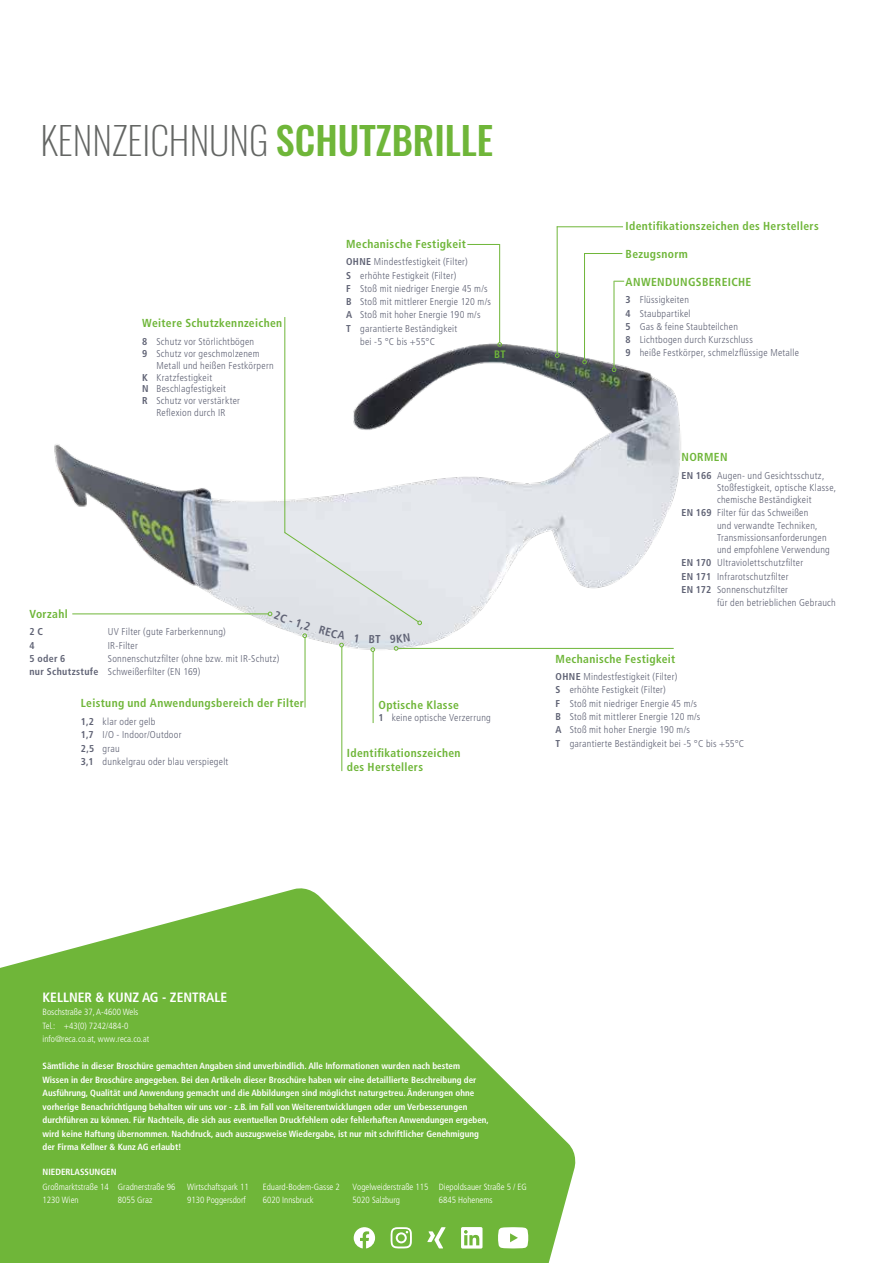
<style>
.page{position:relative;width:893px;height:1263px;background:#fff}
.page>*{position:absolute;margin:0;border:0;box-sizing:border-box;transform-origin:0 0}
.t1{font:200 38.1px "Oswald";color:#646664}
.t2{font:700 condensed 13.5px "Frutiger LT Pro";color:#fff}
.t3{font:700 condensed 11.55px/14px "Frutiger LT Pro";letter-spacing:.03em;color:#6fb639}
.t4{font:700 condensed 10.8px "Frutiger LT Pro";color:#6fb639}
.t5{font:300 condensed 9.9px/13.2px "Frutiger LT Pro";letter-spacing:.025em;color:#606375}
.t6{font:700 condensed 9.9px "Frutiger LT Pro";color:#606375}
.t7{font:700 condensed 9px/13.5px "Frutiger LT Pro";color:#fff}
.t8{font:300 condensed 9px/13.5px "Frutiger LT Pro";color:#fff}
.s1{font-weight:500;color:#6fb639}
.s2{font-weight:700}
</style>
<div class="page">
<svg style="left:0;top:888px;width:576px;height:375px;fill:#6fb639"></svg>
<svg style="left:390px;top:1227px;width:22px;height:22px"></svg>
<svg style="left:354px;top:1227px;width:21px;height:21px"></svg>
<svg style="left:498px;top:1227px;width:30px;height:21px"></svg>
<svg style="left:427px;top:1227px;width:19px;height:21px"></svg>
<svg style="left:461px;top:1227px;width:21px;height:21px"></svg>
<img style="left:54px;top:278px;width:627px;height:421px">
<hr style="left:284px;top:317px;width:1px;height:216px;background:#6fb639">
<hr style="left:72px;top:613px;width:196px;height:1px;background:#6fb639">
<hr style="left:398px;top:648px;width:276px;height:1px;background:#6fb639">
<hr style="left:305px;top:637px;width:1px;height:70px;background:#6fb639">
<hr style="left:373px;top:651px;width:1px;height:72px;background:#6fb639">
<hr style="left:341px;top:647px;width:1px;height:124px;background:#6fb639">
<svg style="left:612px;top:367px;width:4px;height:5px"></svg>
<hr style="left:614px;top:281px;width:1px;height:87px;background:#6fb639">
<svg style="left:582px;top:360px;width:5px;height:4px"></svg>
<hr style="left:584px;top:253px;width:1px;height:107px;background:#6fb639">
<hr style="left:584px;top:253px;width:38px;height:1px;background:#6fb639">
<svg style="left:555px;top:353px;width:4px;height:5px"></svg>
<svg style="left:497px;top:342px;width:5px;height:5px"></svg>
<hr style="left:557px;top:226px;width:1px;height:128px;background:#6fb639">
<hr style="left:499px;top:244px;width:1px;height:99px;background:#6fb639">
<hr style="left:557px;top:226px;width:66px;height:1px;background:#6fb639">
<hr style="left:467px;top:244px;width:33px;height:1px;background:#6fb639">
<svg style="left:268px;top:531px;width:154px;height:121px;background:#e1e5e8"></svg>
<h1 class="t1" style="left:40px;top:107px;width:454px">KENNZEICHNUNG <span class="s1">SCHUTZBRILLE</span></h1>
<p class="t3" style="left:142px;top:316px;width:141px">Weitere Schutzkennzeichen</p>
<p class="t5" style="left:142px;top:335px;width:113px"><span class="s2">8</span> Schutz vor Störlichtbögen</p>
<p class="t5" style="left:142px;top:347px;width:119px"><span class="s2">9</span> Schutz vor geschmolzenem</p>
<p class="t5" style="left:156px;top:359px;width:119px">Metall und heißen Festkörpern</p>
<p class="t5" style="left:142px;top:371px;width:71px"><span class="s2">K</span> Kratzfestigkeit</p>
<p class="t5" style="left:142px;top:383px;width:85px"><span class="s2">N</span> Beschlagfestigkeit</p>
<p class="t5" style="left:142px;top:394px;width:99px"><span class="s2">R</span> Schutz vor verstärkter</p>
<p class="t5" style="left:156px;top:406px;width:71px">Reflexion durch IR</p>
<p class="t3" style="left:346px;top:237px;width:121px">Mechanische Festigkeit</p>
<p class="t5" style="left:346px;top:255px;width:123px"><span class="s2">OHNE</span> Mindestfestigkeit (Filter)</p>
<p class="t5" style="left:346px;top:269px;width:112px"><span class="s2">S</span> erhöhte Festigkeit (Filter)</p>
<p class="t5" style="left:346px;top:282px;width:143px"><span class="s2">F</span> Stoß mit niedriger Energie 45 m/s</p>
<p class="t5" style="left:346px;top:295px;width:146px"><span class="s2">B</span> Stoß mit mittlerer Energie 120 m/s</p>
<p class="t5" style="left:346px;top:308px;width:136px"><span class="s2">A</span> Stoß mit hoher Energie 190 m/s</p>
<p class="t5" style="left:346px;top:322px;width:113px"><span class="s2">T</span> garantierte Beständigkeit</p>
<p class="t5" style="left:360px;top:335px;width:76px">bei -5 °C bis +55°C</p>
<p class="t4" style="left:494px;top:347px;width:13px">BT</p>
<p class="t3" style="left:29px;top:607px;width:40px">Vorzahl</p>
<p class="t6" style="left:29px;top:626px;width:15px">2 C</p>
<p class="t5" style="left:108px;top:625px;width:120px">UV Filter (gute Farberkennung)</p>
<p class="t6" style="left:29px;top:639px;width:7px">4</p>
<p class="t5" style="left:108px;top:639px;width:32px">IR-Filter</p>
<p class="t6" style="left:29px;top:653px;width:38px">5 oder 6</p>
<p class="t5" style="left:29px;top:652px;width:251px;text-indent:78px">Sonnenschutzfilter (ohne bzw. mit IR-Schutz) <span class="s2">nur Schutzstufe</span> Schweißerfilter (EN 169)</p>
<p class="t3" style="left:81px;top:696px;width:225px">Leistung und Anwendungsbereich der Filter</p>
<p class="t5" style="left:81px;top:715px;width:149px"><span class="s2">1,2</span> klar oder gelb<br><span class="s2">1,7</span> I/O - Indoor/Outdoor<br><span class="s2">2,5</span> grau<br><span class="s2">3,1</span> dunkelgrau oder blau verspiegelt</p>
<p class="t3" style="left:378px;top:698px;width:82px">Optische Klasse</p>
<p class="t5" style="left:378px;top:711px;width:114px"><span class="s2">1</span> keine optische Verzerrung</p>
<p class="t3" style="left:347px;top:746px;width:115px">Identifikationszeichen des Herstellers</p>
<p class="t3" style="left:626px;top:219px;width:195px">Identifikationszeichen des Herstellers</p>
<p class="t3" style="left:626px;top:247px;width:64px">Bezugsnorm</p>
<p class="t3" style="left:626px;top:275px;width:127px">ANWENDUNGSBEREICHE</p>
<p class="t5" style="left:626px;top:293px;width:175px"><span class="s2">3</span> Flüssigkeiten<br><span class="s2">4</span> Staubpartikel<br><span class="s2">5</span> Gas &amp; feine Staubteilchen<br><span class="s2">8</span> Lichtbogen durch Kurzschluss<br><span class="s2">9</span> heiße Festkörper, schmelzflüssige Metalle</p>
<p class="t3" style="left:681px;top:450px;width:48px">NORMEN</p>
<p class="t5" style="left:717px;top:470px;width:121px;line-height:12px;text-indent:-36px"><span class="s2">EN 166</span> Augen- und Gesichtsschutz,<br>Stoßfestigkeit, optische Klasse, chemische Beständigkeit</p>
<p class="t5" style="left:717px;top:506px;width:102px;text-indent:-36px"><span class="s2">EN 169</span> Filter für das Schweißen und verwandte Techniken,</p>
<p class="t5" style="left:717px;top:532px;width:114px;line-height:12px">Transmissionsanforderungen und empfohlene Verwendung</p>
<p class="t5" style="left:681px;top:557px;width:123px"><span class="s2">EN 170</span> Ultraviolettschutzfilter<br><span class="s2">EN 171</span> Infrarotschutzfilter<br><span class="s2">EN 172</span> Sonnenschutzfilter</p>
<p class="t5" style="left:717px;top:596px;width:120px">für den betrieblichen Gebrauch</p>
<p class="t3" style="left:556px;top:651px;width:121px">Mechanische Festigkeit</p>
<p class="t5" style="left:556px;top:670px;width:190px"><span class="s2">OHNE</span> Mindestfestigkeit (Filter)<br><span class="s2">S</span> erhöhte Festigkeit (Filter)<br><span class="s2">F</span> Stoß mit niedriger Energie 45 m/s<br><span class="s2">B</span> Stoß mit mittlerer Energie 120 m/s<br><span class="s2">A</span> Stoß mit hoher Energie 190 m/s<br><span class="s2">T</span> garantierte Beständigkeit bei -5 °C bis +55°C</p>
<h2 class="t2" style="left:43px;top:989px;width:186px">KELLNER &amp; KUNZ AG - ZENTRALE</h2>
<p class="t8" style="left:43px;top:1005px;width:108px">Boschstraße 37, A-4600 Wels<br>Tel.: +43(0) 7242/484-0 info@reca.co.at, www.reca.co.at</p>
<p class="t7" style="left:43px;top:1059px;width:448px">Sämtliche in dieser Broschüre gemachten Angaben sind unverbindlich. Alle Informationen wurden nach bestem<br>Wissen in der Broschüre angegeben. Bei den Artikeln dieser Broschüre haben wir eine detaillierte Beschreibung der Ausführung, Qualität und Anwendung gemacht und die Abbildungen sind möglichst naturgetreu. Änderungen ohne vorherige Benachrichtigung behalten wir uns vor - z.B. im Fall von Weiterentwicklungen oder um Verbesserungen durchführen zu können. Für Nachteile, die sich aus eventuellen Druckfehlern oder fehlerhaften Anwendungen ergeben, wird keine Haftung übernommen. Nachdruck, auch auszugsweise Wiedergabe, ist nur mit schriftlicher Genehmigung der Firma Kellner &amp; Kunz AG erlaubt!</p>
<p class="t8" style="left:43px;top:1181px;width:134px">Großmarktstraße 14 Gradnerstraße 96</p>
<p class="t8" style="left:187px;top:1181px;width:63px">Wirtschaftspark 11</p>
<p class="t8" style="left:263px;top:1181px;width:79px">Eduard-Bodem-Gasse 2</p>
<p class="t8" style="left:353px;top:1181px;width:176px">Vogelweiderstraße 115 Diepoldsauer Straße 5 / EG</p>
<p class="t8" style="left:43px;top:1193px;width:38px">1230 Wien</p>
<p class="t8" style="left:118px;top:1193px;width:36px">8055 Graz</p>
<p class="t8" style="left:187px;top:1193px;width:60px">9130 Poggersdorf</p>
<p class="t8" style="left:263px;top:1193px;width:52px">6020 Innsbruck</p>
<p class="t8" style="left:353px;top:1193px;width:49px">5020 Salzburg</p>
<p class="t8" style="left:439px;top:1193px;width:55px">6845 Hohenems</p>
<p class="t7" style="left:43px;top:1165px;width:75px">NIEDERLASSUNGEN</p>
</div>
